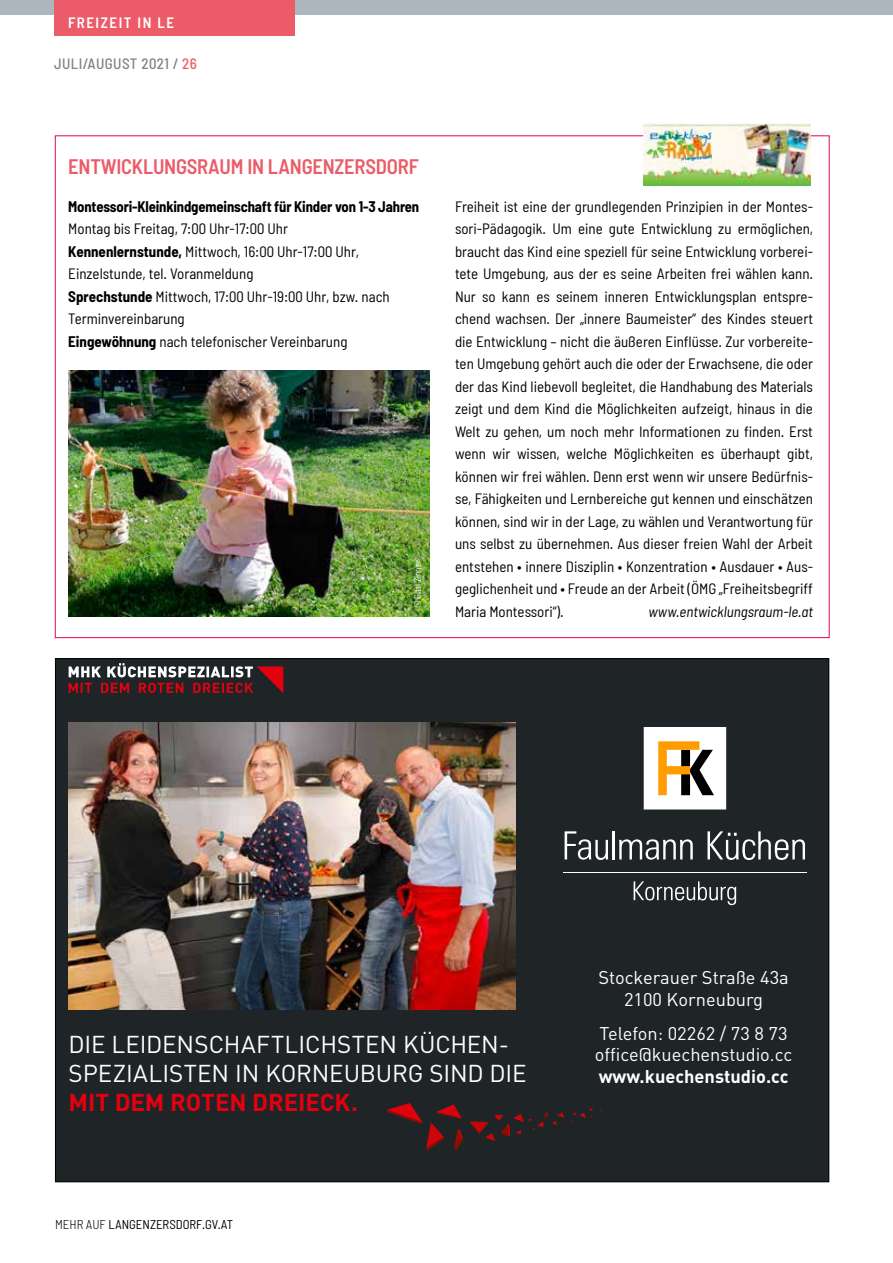
<style>
.page{position:relative;width:893px;height:1263px;background:#fff}
.page>*{position:absolute;margin:0;border:0;box-sizing:border-box;transform-origin:0 0}
.t1{font:24.15px/29px "DIN";letter-spacing:-.005em;color:#fff}
.t2{font:700 24.15px "DIN";letter-spacing:-.005em;color:#e3000f}
.t3{font:600 semi-condensed 21px "Barlow";letter-spacing:-.01em;color:#eb5c68}
.t4{font:18.3px/21.9px "DIN";color:#fff;text-align:center}
.t5{font:700 18.3px "DIN";color:#fff}
.t6{font:semi-condensed 15px/22.5px "Barlow";color:#000}
.t7{font:700 semi-condensed 15px "Barlow";letter-spacing:-.01em;color:#000}
.t8{font:italic semi-condensed 15px "Barlow";color:#000}
.t9{font:500 semi-condensed 15px "Barlow";letter-spacing:.03em;color:#7d8386}
.t10{font:600 semi-condensed 15px "Barlow";letter-spacing:.1em;color:#fff}
.t11{font:semi-condensed 12.75px "Barlow";color:#000}
.t12{font:semi-condensed 9px "Barlow";color:#fff}
.s1{color:#eb5c68}
.s2{font-weight:700}
.s3{font-weight:300}
</style>
<div class="page">
<img style="left:68px;top:370px;width:361px;height:246px">
<div style="left:55px;top:659px;width:774px;height:523px;background:#1f2527"></div>
<img style="left:69px;top:723px;width:446px;height:287px">
<div style="left:644px;top:728px;width:82px;height:81px;background:#fff"></div>
<div style="left:644px;top:727px;width:82px;height:82px;border:1px solid #fff"></div>
<svg style="left:658px;top:741px;width:56px;height:54px"></svg>
<hr style="left:563px;top:872px;width:243px;height:1px;background:#fff">
<svg style="left:565px;top:831px;width:43px;height:29px"></svg>
<hr style="left:612px;top:831px;width:3px;height:28px;background:#fff">
<svg style="left:619px;top:839px;width:74px;height:21px"></svg>
<svg style="left:707px;top:831px;width:98px;height:29px"></svg>
<svg style="left:634px;top:881px;width:102px;height:24px"></svg>
<svg style="left:387px;top:1103px;width:76px;height:48px"></svg>
<svg style="left:469px;top:1112px;width:95px;height:29px"></svg>
<svg style="left:570px;top:1108px;width:23px;height:14px"></svg>
<svg style="left:69px;top:663px;width:214px;height:30px"></svg>
<img style="left:643px;top:123px;width:168px;height:63px">
<div style="left:0;top:0;width:893px;height:15px;background:#adb6bc"></div>
<div style="left:54px;top:0;width:241px;height:35px;background:#eb5c68"></div>
<p class="t10" style="left:68px;top:13px;width:108px">FREIZEIT IN LE</p>
<p class="t9" style="left:54px;top:54px;width:144px">JULI/AUGUST 2021 / <span class="s1">26</span></p>
<h2 class="t3" style="left:68px;top:153px;width:352px">ENTWICKLUNGSRAUM IN LANGENZERSDORF</h2>
<p class="t7" style="left:68px;top:197px;width:353px">Montessori-Kleinkindgemeinschaft für Kinder von 1-3 Jahren</p>
<p class="t6" style="left:68px;top:217px;width:323px">Montag bis Freitag, 7:00 Uhr-17:00 Uhr <span class="s2">Kennenlernstunde,</span> Mittwoch, 16:00 Uhr-17:00 Uhr, Einzelstunde, tel. Voranmeldung<br><span class="s2">Sprechstunde</span> Mittwoch, 17:00 Uhr-19:00 Uhr, bzw. nach Terminvereinbarung<br><span class="s2">Eingewöhnung</span> nach telefonischer Vereinbarung</p>
<p class="t12" style="left:412px;top:608px;width:49px;rotate:-90deg">© Gitti Zinner</p>
<p class="t6" style="left:455px;top:194px;width:360px;text-align:justify">Freiheit ist eine der grundlegenden Prinzipien in der Montes&shy;sori-Pädagogik. Um eine gute Entwicklung zu ermöglichen, braucht das Kind eine speziell für seine Entwicklung vorberei&shy;tete Umgebung, aus der es seine Arbeiten frei wählen kann.<br>Nur so kann es seinem inneren Entwicklungsplan entspre&shy;chend wachsen. Der „innere Baumeister“ des Kindes steuert die Entwicklung – nicht die äußeren Einflüsse. Zur vorbereite&shy;ten Umgebung gehört auch die oder der Erwachsene, die oder der das Kind liebevoll begleitet, die Handhabung des Materials zeigt und dem Kind die Möglichkeiten aufzeigt, hinaus in die Welt zu gehen, um noch mehr Informationen zu finden. Erst wenn wir wissen, welche Möglichkeiten es überhaupt gibt, können wir frei wählen. Denn erst wenn wir unsere Bedürfnis&shy;se, Fähigkeiten und Lernbereiche gut kennen und einschätzen können, sind wir in der Lage, zu wählen und Verantwortung für uns selbst zu übernehmen. Aus dieser freien Wahl der Arbeit entstehen • innere Disziplin • Konzentration • Ausdauer • Aus&shy;geglichenheit und • Freude an der Arbeit (ÖMG „Freiheitsbegriff Maria Montessori“).</p>
<p class="t8" style="left:649px;top:602px;width:166px">www.entwicklungsraum-le.at</p>
<h1 class="t1" style="left:69px;top:1030px;width:459px">DIE LEIDENSCHAFTLICHSTEN KÜCHEN-<br>SPEZIALISTEN IN KORNEUBURG SIND DIE</h1>
<h1 class="t2" style="left:69px;top:1087px;width:291px">MIT DEM ROTEN DREIECK.</h1>
<p class="t11" style="left:55px;top:1216px;width:179px"><span class="s3">MEHR AUF</span> LANGENZERSDORF.GV.AT</p>
<p class="t4" style="left:598px;top:966px;width:192px">Stockerauer Straße 43a<br>2100 Korneuburg</p>
<p class="t4" style="left:595px;top:1022px;width:199px;text-align:left">Telefon: 02262 / 73 8 73 office@kuechenstudio.cc</p>
<p class="t5" style="left:599px;top:1065px;width:191px">www.kuechenstudio.cc</p>
</div>
